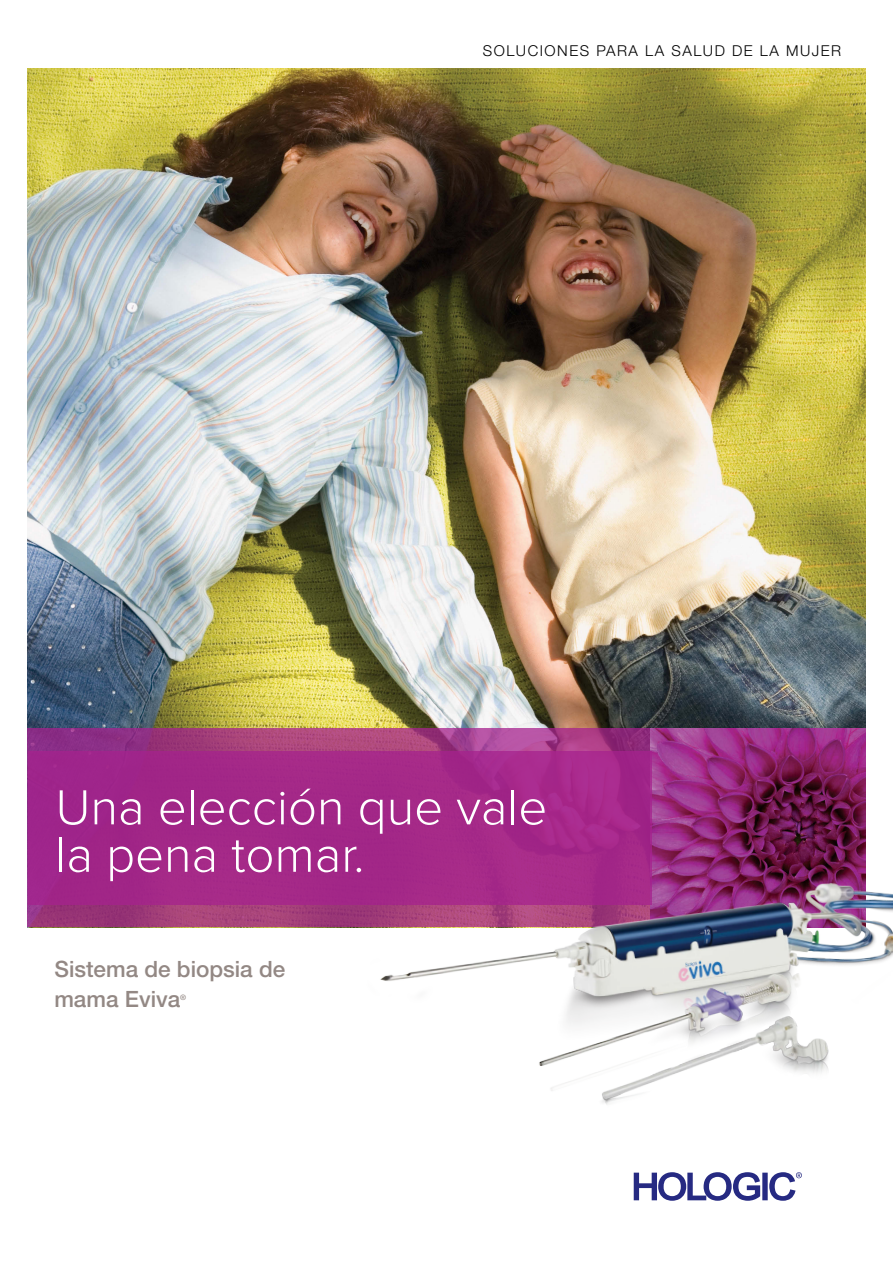
<style>
.page{position:relative;width:893px;height:1263px;background:#fff}
.page>*{position:absolute;margin:0;border:0;box-sizing:border-box;transform-origin:0 0}
.t1{font:300 51px/47.4px "Proxima Nova";color:#fff}
.t2{font:500 22.5px/30px "Helvetica Neue LT Std";color:#938884}
.t3{font:300 15px "Helvetica Neue LT Std";letter-spacing:.1em;color:#000}
.t4{font:500 7.5px "Helvetica Neue LT Std";color:#938884}
</style>
<div class="page">
<img style="left:28px;top:68px;width:837px;height:661px">
<svg style="left:28px;top:729px;width:622px;height:198px;background:#a13d7f"></svg>
<svg style="left:634px;top:1172px;width:168px;height:29px"></svg>
<img style="left:650px;top:729px;width:215px;height:152px">
<div style="left:28px;top:751px;width:623px;height:154px;background:#a6228e"></div>
<img style="left:360px;top:881px;width:533px;height:224px">
<p class="t3" style="left:483px;top:41px;width:360px">SOLUCIONES PARA LA SALUD DE LA MUJER</p>
<p class="t1" style="left:55px;top:784px;width:493px">Una elección que vale la pena tomar.</p>
<p class="t2" style="left:54px;top:953px;width:232px">Sistema de biopsia de mama Eviva</p>
<p class="t4" style="left:180px;top:993px;width:7px">®</p>
</div>
